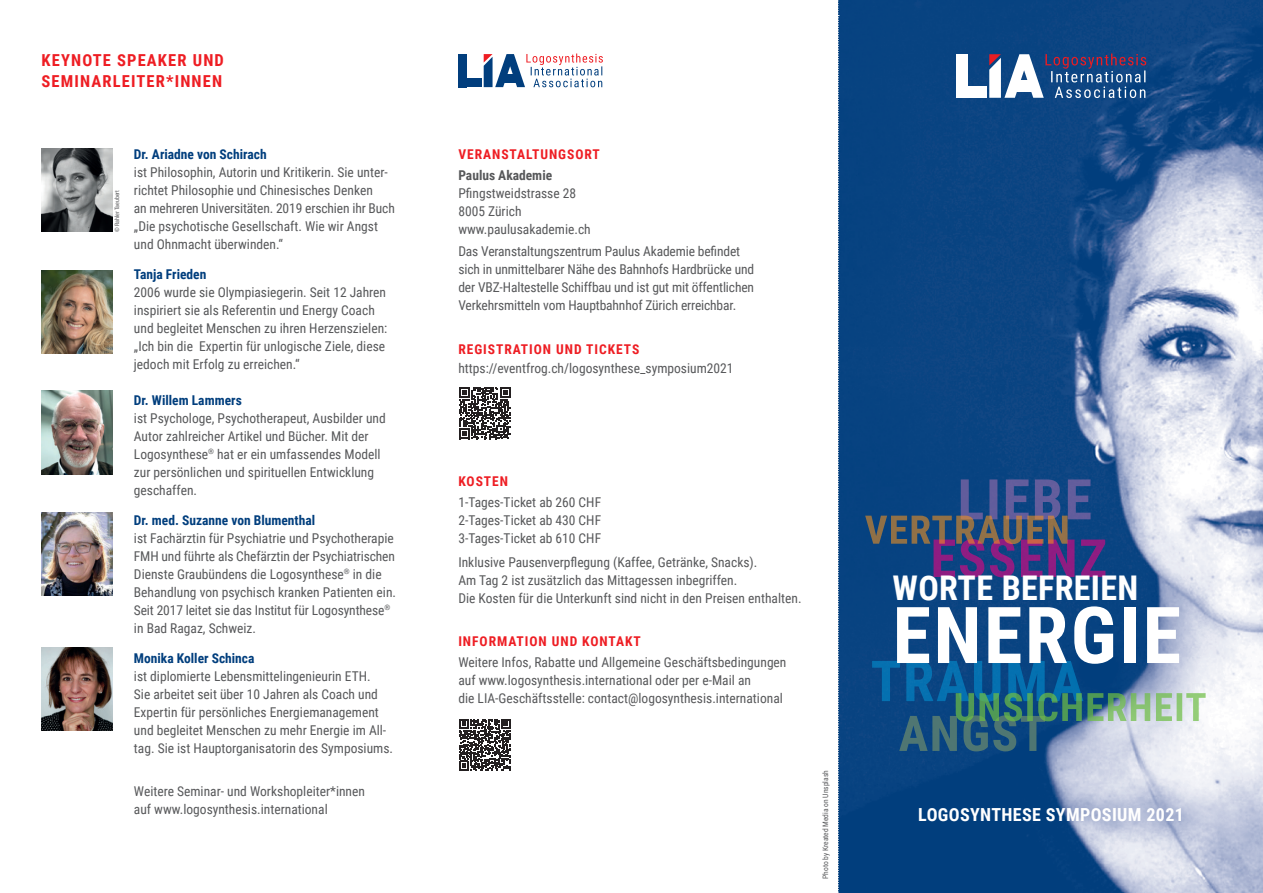
<style>
.page{position:relative;width:1263px;height:893px;background:#fff}
.page>*{position:absolute;margin:0;border:0;box-sizing:border-box;transform-origin:0 0}
.t1{font:700 78.6px "Roboto Condensed";letter-spacing:.03em;color:#fff}
.t2{font:700 34.05px "Roboto Condensed";letter-spacing:.01em;color:#fff}
.t3{font:700 18px "Roboto Condensed";letter-spacing:.02em;color:#fff}
.t4{font:700 16.5px/21px "Roboto Condensed";letter-spacing:.07em;color:#ee1d23}
.t5{font:13.5px/18px "Roboto Condensed";color:#57585a}
.t6{font:700 13.5px "Roboto Condensed";color:#013e7d}
.t7{font:700 13.5px "Roboto Condensed";letter-spacing:.07em;color:#ee1d23}
.t8{font:700 13.5px "Roboto Condensed";color:#57585a}
.t9{font:7.5px "Roboto Condensed";color:#57585a}
.t10{font:6px "Roboto Condensed";letter-spacing:-.01em;color:#57585a}
</style>
<div class="page">
<img style="left:839px;top:0;width:424px;height:893px">
<svg style="left:838px;top:0;width:1px;height:893px"></svg>
<img style="left:41px;top:148px;width:72px;height:84px">
<img style="left:41px;top:270px;width:72px;height:83px">
<img style="left:41px;top:391px;width:72px;height:83px">
<img style="left:41px;top:512px;width:72px;height:83px">
<img style="left:41px;top:647px;width:72px;height:84px">
<div style="left:458px;top:54px;width:9px;height:33px;background:#013e7d"></div>
<div style="left:458px;top:79px;width:24px;height:8px;background:#013e7d"></div>
<svg style="left:484px;top:54px;width:119px;height:33px"></svg>
<div style="left:956px;top:54px;width:11px;height:44px;background:#fff"></div>
<div style="left:956px;top:87px;width:31px;height:11px;background:#fff"></div>
<svg style="left:989px;top:54px;width:157px;height:44px"></svg>
<svg style="left:872px;top:661px;width:333px;height:90px;background:#4a7d9b"></svg>
<svg style="left:865px;top:479px;width:240px;height:98px;background:#34467d"></svg>
<svg style="left:459px;top:719px;width:52px;height:51px"></svg>
<svg style="left:459px;top:387px;width:52px;height:52px"></svg>
<p class="t4" style="left:41px;top:49px;width:184px">KEYNOTE SPEAKER UND<br>SEMINARLEITER*INNEN</p>
<p class="t10" style="left:113px;top:232px;width:43px;rotate:-90deg">© Rahler Taeubert</p>
<p class="t6" style="left:134px;top:144px;width:134px">Dr. Ariadne von Schirach</p>
<p class="t5" style="left:134px;top:162px;width:262px">ist Philosophin, Autorin und Kritikerin. Sie unter&shy;richtet Philosophie und Chinesisches Denken<br>an mehreren Universitäten. 2019 erschien ihr Buch „Die psychotische Gesellschaft. Wie wir Angst und Ohnmacht überwinden.“</p>
<p class="t6" style="left:134px;top:264px;width:74px">Tanja Frieden</p>
<p class="t5" style="left:134px;top:282px;width:255px">2006 wurde sie Olympiasiegerin. Seit 12 Jahren inspiriert sie als Referentin und Energy Coach und begleitet Menschen zu ihren Herzenszielen: „Ich bin die Expertin für unlogische Ziele, diese jedoch mit Erfolg zu erreichen.“</p>
<p class="t6" style="left:134px;top:390px;width:109px">Dr. Willem Lammers</p>
<p class="t5" style="left:134px;top:408px;width:253px">ist Psychologe, Psychotherapeut, Ausbilder und Autor zahlreicher Artikel und Bücher. Mit der Logosynthese<sup>®</sup> hat er ein umfassendes Modell zur persönlichen und spirituellen Entwicklung geschaffen.</p>
<p class="t6" style="left:134px;top:510px;width:183px">Dr. med. Suzanne von Blumenthal</p>
<p class="t5" style="left:134px;top:528px;width:264px">ist Fachärztin für Psychiatrie und Psychotherapie FMH und führte als Chefärztin der Psychiatrischen Dienste Graubündens die Logosynthese<sup>®</sup> in die Behandlung von psychisch kranken Patienten ein.<br>Seit 2017 leitet sie das Institut für Logosynthese<sup>® </sup>in Bad Ragaz, Schweiz.</p>
<p class="t6" style="left:134px;top:648px;width:122px">Monika Koller Schinca</p>
<p class="t5" style="left:134px;top:666px;width:261px">ist diplomierte Lebensmittelingenieurin ETH.<br>Sie arbeitet seit über 10 Jahren als Coach und Expertin für persönliches Energiemanagement und begleitet Menschen zu mehr Energie im All&shy;tag. Sie ist Hauptorganisatorin des Symposiums.</p>
<p class="t5" style="left:134px;top:782px;width:233px">Weitere Seminar- und Workshopleiter*innen auf www.logosynthesis.international</p>
<p class="t7" style="left:458px;top:144px;width:143px">VERANSTALTUNGSORT</p>
<p class="t8" style="left:458px;top:165px;width:95px">Paulus Akademie</p>
<p class="t5" style="left:458px;top:183px;width:134px">Pfingstweidstrasse 28<br>8005 Zürich www.paulusakademie.ch</p>
<p class="t5" style="left:458px;top:242px;width:297px">Das Veranstaltungszentrum Paulus Akademie befindet sich in unmittelbarer Nähe des Bahnhofs Hardbrücke und der VBZ-Haltestelle Schiffbau und ist gut mit öffentlichen Verkehrsmitteln vom Hauptbahnhof Zürich erreichbar.</p>
<p class="t7" style="left:458px;top:339px;width:182px">REGISTRATION UND TICKETS</p>
<p class="t5" style="left:458px;top:359px;width:277px">https://eventfrog.ch/logosynthese_symposium2021</p>
<p class="t7" style="left:458px;top:471px;width:51px">KOSTEN</p>
<p class="t5" style="left:458px;top:492px;width:144px;text-align:justify">1-Tages-Ticket ab 260 CHF 2-Tages-Ticket ab 430 CHF 3-Tages-Ticket ab 610 CHF</p>
<p class="t5" style="left:458px;top:552px;width:345px">Inklusive Pausenverpflegung (Kaffee, Getränke, Snacks).<br>Am Tag 2 ist zusätzlich das Mittagessen inbegriffen.<br>Die Kosten für die Unterkunft sind nicht in den Preisen enthalten.</p>
<p class="t7" style="left:458px;top:632px;width:184px">INFORMATION UND KONTAKT</p>
<p class="t5" style="left:458px;top:653px;width:330px">Weitere Infos, Rabatte und Allgemeine Geschäftsbedingungen auf www.logosynthesis.international oder per e-Mail an<br>die LIA-Geschäftsstelle: contact@logosynthesis.international</p>
<p class="t9" style="left:820px;top:879px;width:110px;rotate:-90deg">Photo by Kreated Media on Unsplash</p>
<h2 class="t2" style="left:892px;top:564px;width:247px">WORTE BEFREIEN</h2>
<h1 class="t1" style="left:892px;top:580px;width:290px">ENERGIE</h1>
<h3 class="t3" style="left:918px;top:802px;width:267px">LOGOSYNTHESE SYMPOSIUM 2021</h3>
</div>
